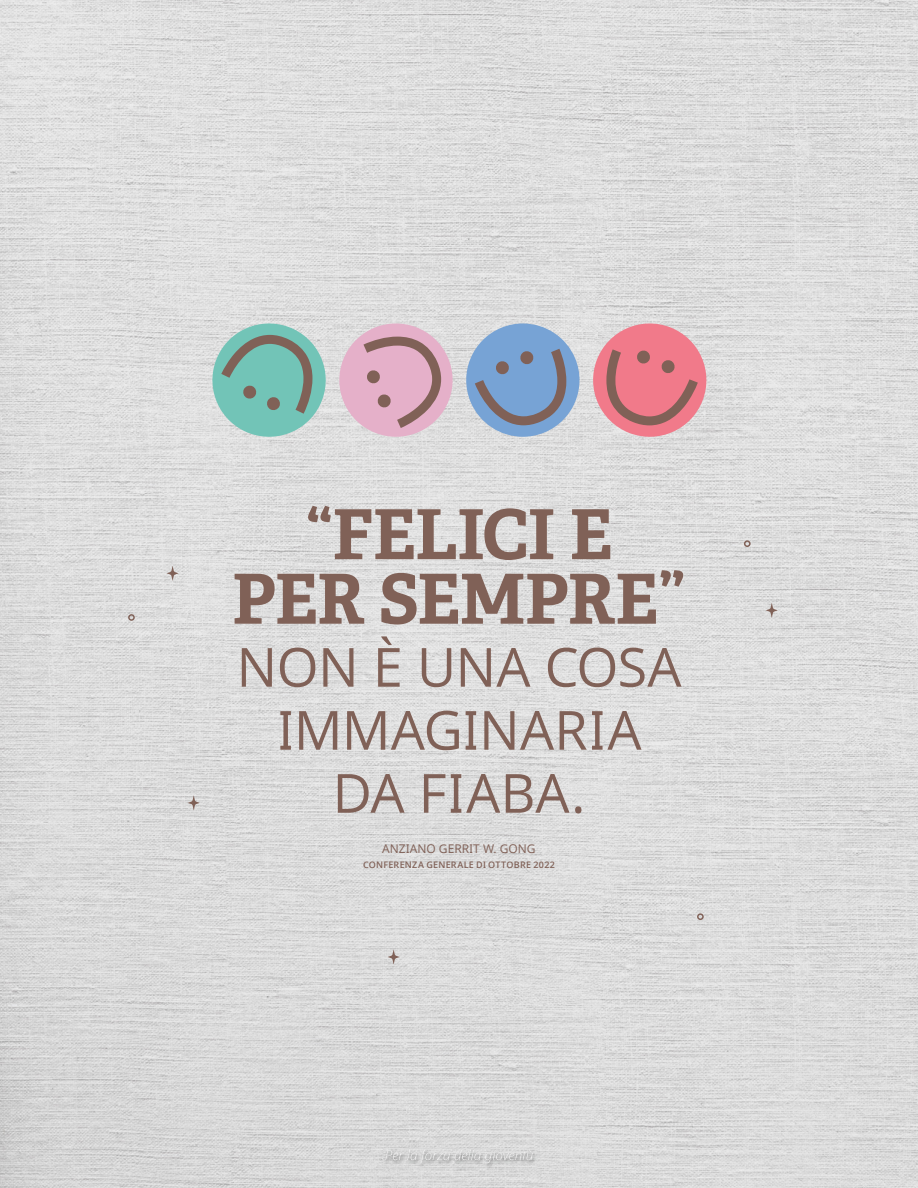
<style>
.page{position:relative;width:918px;height:1188px;background:#fff}
.page>*{position:absolute;margin:0;border:0;box-sizing:border-box;transform-origin:0 0}
.t1{font:700 69px/64.5px "Helam Slablds Lat";letter-spacing:-.015em;color:#806157;text-align:center}
.t2{font:54px/63px "Dots Solidlds Lat";letter-spacing:-.005em;color:#806157;text-align:center}
.t3{font:12px "Dots Solidlds Lat";color:#806157}
.t4{font:600 9px "Dots Solidlds Lat";letter-spacing:.025em;color:#806157}
</style>
<div class="page">
<img style="left:0;top:0;width:918px;height:1188px">
<img style="left:383px;top:1149px;width:154px;height:20px">
<img style="left:385px;top:1150px;width:148px;height:13px">
<svg style="left:204px;top:316px;width:510px;height:129px;background:#bcb3bc"></svg>
<svg style="left:188px;top:795px;width:12px;height:15px"></svg>
<svg style="left:166px;top:566px;width:13px;height:15px"></svg>
<svg style="left:766px;top:603px;width:12px;height:15px"></svg>
<svg style="left:388px;top:949px;width:12px;height:16px"></svg>
<svg style="left:744px;top:540px;width:7px;height:7px"></svg>
<svg style="left:697px;top:913px;width:7px;height:7px"></svg>
<svg style="left:128px;top:614px;width:7px;height:7px"></svg>
<h1 class="t1" style="left:232px;top:501px;width:456px">“FELICI E<br>PER SEMPRE”</h1>
<h2 class="t2" style="left:236px;top:636px;width:447px">NON È UNA COSA<br>IMMAGINARIA<br>DA FIABA.</h2>
<h3 class="t3" style="left:382px;top:840px;width:155px">ANZIANO GERRIT W. GONG</h3>
<p class="t4" style="left:363px;top:858px;width:194px">CONFERENZA GENERALE DI OTTOBRE 2022</p>
</div>
